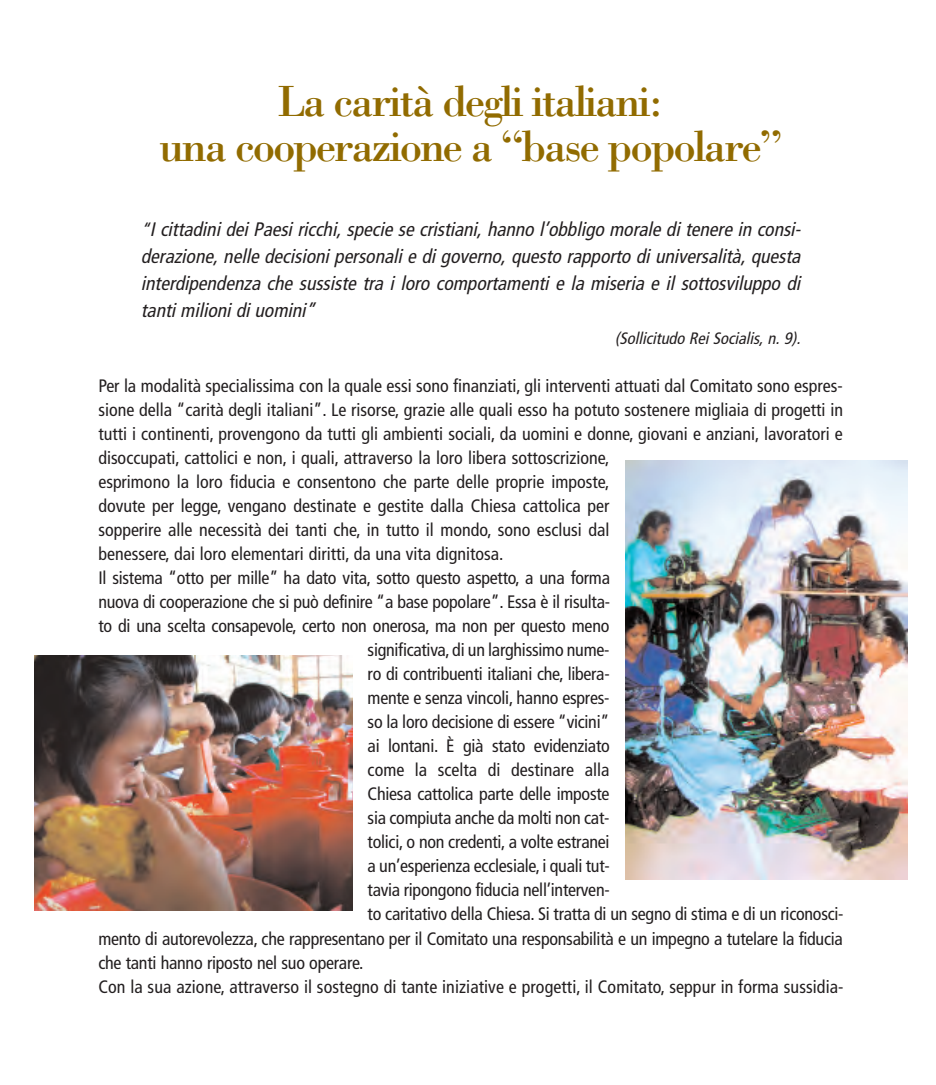
<style>
.page{position:relative;width:936px;height:1085px;background:#fff}
.page>*{position:absolute;margin:0;border:0;box-sizing:border-box;transform-origin:0 0}
.t1{font:45px/45px "Bodoni";letter-spacing:-.05em;color:#916b00;text-align:center}
.t2{font:italic condensed 19.5px/27px "Frutiger";color:#231f20;text-align:justify}
.t3{font:condensed 18px "Frutiger";color:#231f20}
.t4{font:italic condensed 16.5px "Frutiger";color:#231f20}
.s1{font-size:18px}
</style>
<div class="page">
<img style="left:34px;top:655px;width:318px;height:255px">
<img style="left:625px;top:461px;width:281px;height:418px">
<p class="t1" style="left:159px;top:78px;width:624px">La carità degli italiani:<br>una cooperazione a “base popolare”</p>
<p class="t2" style="left:141px;top:217px;width:665px"><span class="s1">“</span>I cittadini dei Paesi ricchi, specie se cristiani, hanno l’obbligo morale di tenere in consi&shy;derazione, nelle decisioni personali e di governo, questo rapporto di universalità, questa interdipendenza che sussiste tra i loro comportamenti e la miseria e il sottosviluppo di tantimilionidiuomini”</p>
<p class="t4" style="left:614px;top:332px;width:190px">(Sollicitudo ReiSocialis,n.9).</p>
<p class="t3" style="left:98px;top:378px;width:746px">Per la modalità specialissima con la quale essi sono finanziati, gli interventi attuati dal Comitato sono espres-</p>
<p class="t3" style="left:98px;top:402px;width:746px">sione della “carità degli italiani”. Le risorse, grazie alle quali esso ha potuto sostenere migliaia di progetti in</p>
<p class="t3" style="left:98px;top:426px;width:746px">tutti i continenti, provengono da tutti gli ambienti sociali, da uomini e donne, giovani e anziani, lavoratori e</p>
<p class="t3" style="left:98px;top:450px;width:512px">disoccupati, cattolici e non, i quali, attraverso la loro libera sottoscrizione,</p>
<p class="t3" style="left:98px;top:474px;width:512px">esprimono la loro fiducia e consentono che parte delle proprie imposte,</p>
<p class="t3" style="left:98px;top:498px;width:512px">dovute per legge, vengano destinate e gestite dalla Chiesa cattolica per</p>
<p class="t3" style="left:98px;top:522px;width:512px">sopperire alle necessità dei tanti che, in tutto il mondo, sono esclusi dal</p>
<p class="t3" style="left:98px;top:546px;width:406px">benessere, dai loro elementari diritti, da una vita dignitosa.</p>
<p class="t3" style="left:98px;top:570px;width:513px">Il sistema “otto per mille” ha dato vita, sotto questo aspetto, a una forma</p>
<p class="t3" style="left:98px;top:594px;width:513px">nuova di cooperazione che si può definire “a base popolare”. Essa è il risulta-</p>
<p class="t3" style="left:98px;top:618px;width:512px">to di una scelta consapevole, certo non onerosa, ma non per questo meno</p>
<p class="t3" style="left:367px;top:642px;width:243px">significativa, di un larghissimo nume-</p>
<p class="t3" style="left:367px;top:666px;width:243px">ro di contribuenti italiani che, libera-</p>
<p class="t3" style="left:367px;top:690px;width:243px">mente e senza vincoli, hanno espres-</p>
<p class="t3" style="left:367px;top:714px;width:243px">so la loro decisione di essere “vicini”</p>
<p class="t3" style="left:367px;top:738px;width:243px">ai lontani. È già stato evidenziato</p>
<p class="t3" style="left:367px;top:762px;width:243px">come la scelta di destinare alla</p>
<p class="t3" style="left:367px;top:786px;width:243px">Chiesa cattolica parte delle imposte</p>
<p class="t3" style="left:367px;top:810px;width:243px">sia compiuta anche da molti non cat-</p>
<p class="t3" style="left:367px;top:834px;width:243px">tolici, o non credenti, a volte estranei</p>
<p class="t3" style="left:367px;top:858px;width:243px">a un’esperienza ecclesiale, i quali tut-</p>
<p class="t3" style="left:367px;top:882px;width:244px">tavia ripongono fiducia nell’interven-</p>
<p class="t3" style="left:367px;top:906px;width:477px">to caritativo della Chiesa. Si tratta di un segno di stima e di un riconosci-</p>
<p class="t3" style="left:98px;top:930px;width:746px">mento di autorevolezza, che rappresentano per il Comitato una responsabilità e un impegno a tutelare la fiducia</p>
<p class="t3" style="left:98px;top:954px;width:267px">che tanti hanno riposto nel suo operare.</p>
<p class="t3" style="left:98px;top:978px;width:746px">Con la sua azione, attraverso il sostegno di tante iniziative e progetti, il Comitato, seppur in forma sussidia-</p>
</div>
